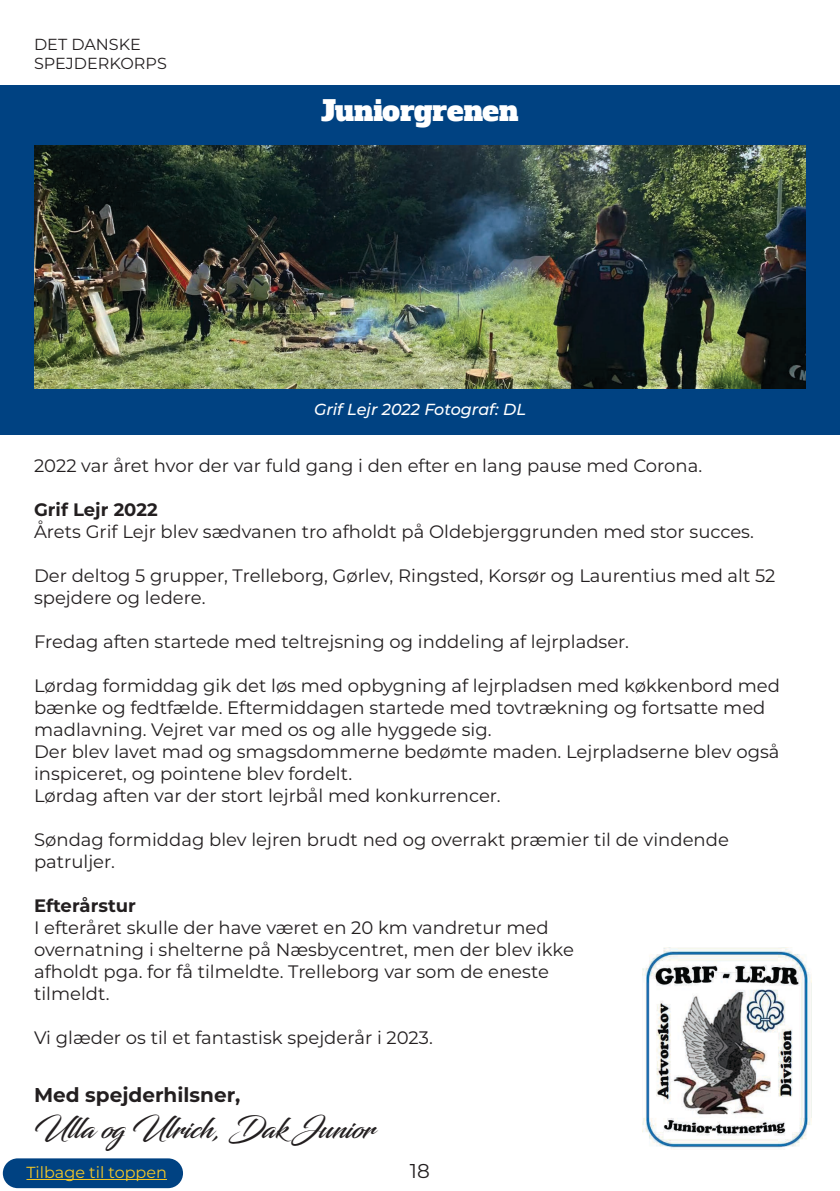
<style>
.page{position:relative;width:840px;height:1191px;background:#fff}
.page>*{position:absolute;margin:0;border:0;box-sizing:border-box;transform-origin:0 0}
.Overskrift_copy{font:28px "Blacksword";color:#231f20}
.Overskrift{font:28px "Alfa Slab One";color:#fff}
.Overskrift_copy-2{font:700 20px "Montserrat";color:#231f20}
.t1{font:20px "Montserrat";color:#231f20}
.Overskrift_copy-3{font:18px/22px "Montserrat";color:#231f20}
.Overskrift_copy-4{font:700 18px "Montserrat";color:#231f20}
.t2{font:italic 500 16px "Montserrat";color:#fff}
.t3{font:16px/19.2px "Montserrat";color:#231f20}
.t4{font:16px "Montserrat";color:#f5c826}
</style>
<div class="page">
<div style="left:0;top:85px;width:839px;height:349px;background:#004282"></div>
<img style="left:642px;top:947px;width:168px;height:202px">
<img style="left:34px;top:146px;width:771px;height:242px">
<div style="left:3px;top:1158px;width:180px;height:30px;background:#004282;border-radius:15px"></div>
<hr style="left:26px;top:1179px;width:141px;height:1px;background:#f5c826">
<p class="t3" style="left:34px;top:34px;width:134px">DET DANSKE<br>SPEJDERKORPS</p>
<p class="Overskrift" style="left:321px;top:92px;width:198px">Juniorgrenen</p>
<p class="t2" style="left:314px;top:398px;width:213px">Grif Lejr 2022 Fotograf: DL</p>
<p class="Overskrift_copy-3" style="left:34px;top:453px;width:669px">2022 var året hvor der var fuld gang i den efter en lang pause med Corona.</p>
<p class="Overskrift_copy-4" style="left:34px;top:496px;width:125px">Grif Lejr 2022</p>
<p class="Overskrift_copy-3" style="left:34px;top:519px;width:721px">Årets Grif Lejr blev sædvanen tro afholdt på Oldebjerggrunden med stor succes.</p>
<p class="Overskrift_copy-3" style="left:34px;top:563px;width:742px">Der deltog 5 grupper, Trelleborg, Gørlev, Ringsted, Korsør og Laurentius med alt 52 spejdere og ledere.</p>
<p class="Overskrift_copy-3" style="left:34px;top:629px;width:596px">Fredag aften startede med teltrejsning og inddeling af lejrpladser.</p>
<p class="Overskrift_copy-3" style="left:34px;top:673px;width:747px">Lørdag formiddag gik det løs med opbygning af lejrpladsen med køkkenbord med bænke og fedtfælde. Eftermiddagen startede med tovtrækning og fortsatte med madlavning. Vejret var med os og alle hyggede sig.</p>
<p class="Overskrift_copy-3" style="left:34px;top:739px;width:746px">Der blev lavet mad og smagsdommerne bedømte maden. Lejrpladserne blev også inspiceret, og pointene blev fordelt.</p>
<p class="Overskrift_copy-3" style="left:34px;top:783px;width:468px">Lørdag aften var der stort lejrbål med konkurrencer.</p>
<p class="Overskrift_copy-3" style="left:34px;top:827px;width:696px">Søndag formiddag blev lejren brudt ned og overrakt præmier til de vindende patruljer.</p>
<p class="Overskrift_copy-4" style="left:34px;top:892px;width:103px">Efterårstur</p>
<p class="Overskrift_copy-3" style="left:34px;top:915px;width:541px">I efteråret skulle der have været en 20 km vandretur med overnatning i shelterne på Næsbycentret, men der blev ikke afholdt pga. for få tilmeldte. Trelleborg var som de eneste tilmeldt.</p>
<p class="Overskrift_copy-3" style="left:34px;top:1025px;width:400px">Vi glæder os til et fantastisk spejderår i 2023.</p>
<p class="Overskrift_copy-2" style="left:34px;top:1080px;width:208px">Med spejderhilsner,</p>
<p class="Overskrift_copy" style="left:34px;top:1111px;width:342px">Ulla og Ulrich, Dak Junior</p>
<p class="t4" style="left:26px;top:1161px;width:142px">Tilbage til toppen</p>
<p class="t1" style="left:410px;top:1156px;width:21px">18</p>
</div>
